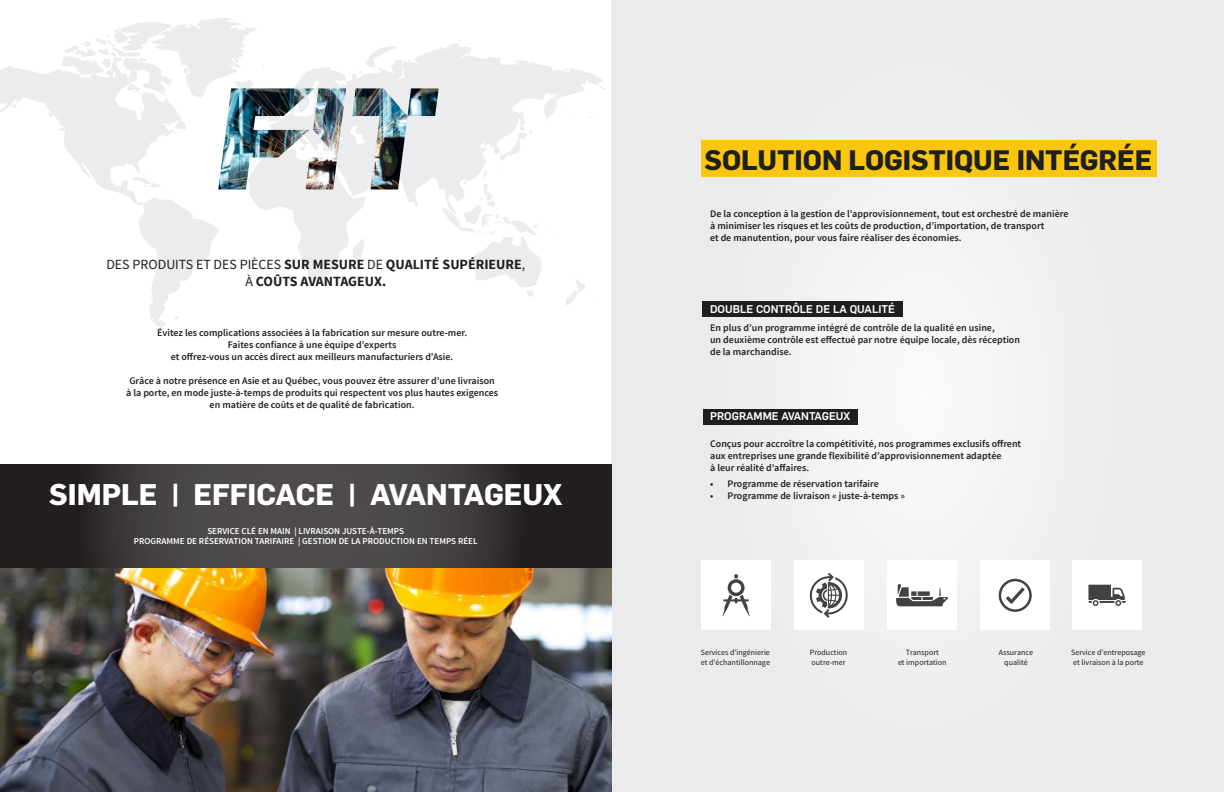
<style>
.page{position:relative;width:1224px;height:792px;background:#fff}
.page>*{position:absolute;margin:0;border:0;box-sizing:border-box;transform-origin:0 0}
.t1{font:700 29.3px "Flama";color:#fff}
.t2{font:700 27.6px "Flama";color:#1e201e}
.t3{font:700 14px/16.8px "Source Sans Pro";color:#1e201e;text-align:center}
.t4{font:500 11px "Flama";color:#fff}
.t5{font:600 10px/12px "Source Sans Pro";color:#231f20}
.t6{font:600 9px/10.8px "Source Sans Pro";color:#fff;text-align:center}
.t7{font:8px/10px "Source Sans Pro";color:#1e201e}
.s1{font-weight:400}
</style>
<div class="page">
<div style="left:612px;top:0;width:612px;height:792px;background:#ebebed"></div>
<div style="left:703px;top:301px;width:200px;height:15px;background:#1e201e"></div>
<div style="left:701px;top:140px;width:455px;height:36px;background:#fac60f"></div>
<div style="left:703px;top:409px;width:154px;height:15px;background:#1e201e"></div>
<svg style="left:0;top:18px;width:605px;height:309px"></svg>
<svg style="left:0;top:83px;width:173px;height:55px"></svg>
<svg style="left:0;top:465px;width:612px;height:103px;background:#3b3738"></svg>
<img style="left:0;top:568px;width:612px;height:224px">
<div style="left:701px;top:560px;width:70px;height:70px;background:#fff"></div>
<svg style="left:723px;top:574px;width:27px;height:42px"></svg>
<div style="left:794px;top:560px;width:70px;height:70px;background:#fff"></div>
<svg style="left:809px;top:573px;width:39px;height:45px"></svg>
<div style="left:887px;top:560px;width:70px;height:70px;background:#fff"></div>
<svg style="left:896px;top:584px;width:52px;height:22px"></svg>
<div style="left:980px;top:560px;width:70px;height:70px;background:#fff"></div>
<svg style="left:999px;top:579px;width:33px;height:33px"></svg>
<div style="left:1072px;top:560px;width:70px;height:70px;background:#fff"></div>
<svg style="left:1088px;top:585px;width:38px;height:21px"></svg>
<img style="left:218px;top:88px;width:221px;height:101px">
<h3 class="t3" style="left:106px;top:257px;width:421px"><span class="s1">DES PRODUITS ET DES PIÈCES</span> SUR MESURE <span class="s1">DE</span> QUALITÉ SUPÉRIEURE<span class="s1">,<br>À</span> COÛTS AVANTAGEUX.</h3>
<p class="t5" style="left:157px;top:327px;width:312px;text-align:center">Évitez les complications associées à la fabrication sur mesure outre-mer.<br>Faites confiance à une équipe d’experts<br>et offrez-vous un accès direct aux meilleurs manufacturiers d’Asie.</p>
<p class="t5" style="left:126px;top:375px;width:374px;text-align:center">Grâce à notre présence en Asie et au Québec, vous pouvez être assurer d’une livraison à la porte, en mode juste-à-temps de produits qui respectent vos plus hautes exigences en matière de coûts et de qualité de fabrication.</p>
<h1 class="t1" style="left:49px;top:473px;width:514px">SIMPLE | EFFICACE | AVANTAGEUX</h1>
<p class="t6" style="left:134px;top:525px;width:345px">SERVICE CLÉ EN MAIN | LIVRAISON JUSTE-À-TEMPS<br>PROGRAMME DE RÉSERVATION TARIFAIRE | GESTION DE LA PRODUCTION EN TEMPS RÉEL</p>
<h2 class="t2" style="left:705px;top:140px;width:449px">SOLUTION LOGISTIQUE INTÉGRÉE</h2>
<p class="t5" style="left:710px;top:208px;width:360px">De la conception à la gestion de l’approvisionnement, tout est orchestré de manière à minimiser les risques et les coûts de production, d’importation, de transport<br>et de manutention, pour vous faire réaliser des économies.</p>
<p class="t4" style="left:710px;top:301px;width:186px">DOUBLE CONTRÔLE DE LA QUALITÉ</p>
<p class="t5" style="left:710px;top:322px;width:311px">En plus d’un programme intégré de contrôle de la qualité en usine,<br>un deuxième contrôle est effectué par notre équipe locale, dès réception de la marchandise.</p>
<p class="t4" style="left:710px;top:408px;width:141px">PROGRAMME AVANTAGEUX</p>
<p class="t5" style="left:710px;top:438px;width:313px">Conçus pour accroître la compétitivité, nos programmes exclusifs offrent aux entreprises une grande flexibilité d’approvisionnement adaptée<br>à leur réalité d’affaires.</p>
<p class="t5" style="left:710px;top:478px;width:170px">• Programme de réservation tarifaire</p>
<p class="t5" style="left:710px;top:490px;width:196px">• Programme de livraison « juste-à-temps »</p>
<p class="t7" style="left:701px;top:647px;width:71px">Services d’ingénierie et d’échantillonnage</p>
<p class="t7" style="left:810px;top:647px;width:39px">Production outre-mer</p>
<p class="t7" style="left:898px;top:647px;width:50px;text-align:center">Transport<br>et importation</p>
<p class="t7" style="left:999px;top:647px;width:36px;text-align:center">Assurance qualité</p>
<p class="t7" style="left:1071px;top:647px;width:76px">Service d’entreposage et livraison à la porte</p>
</div>
